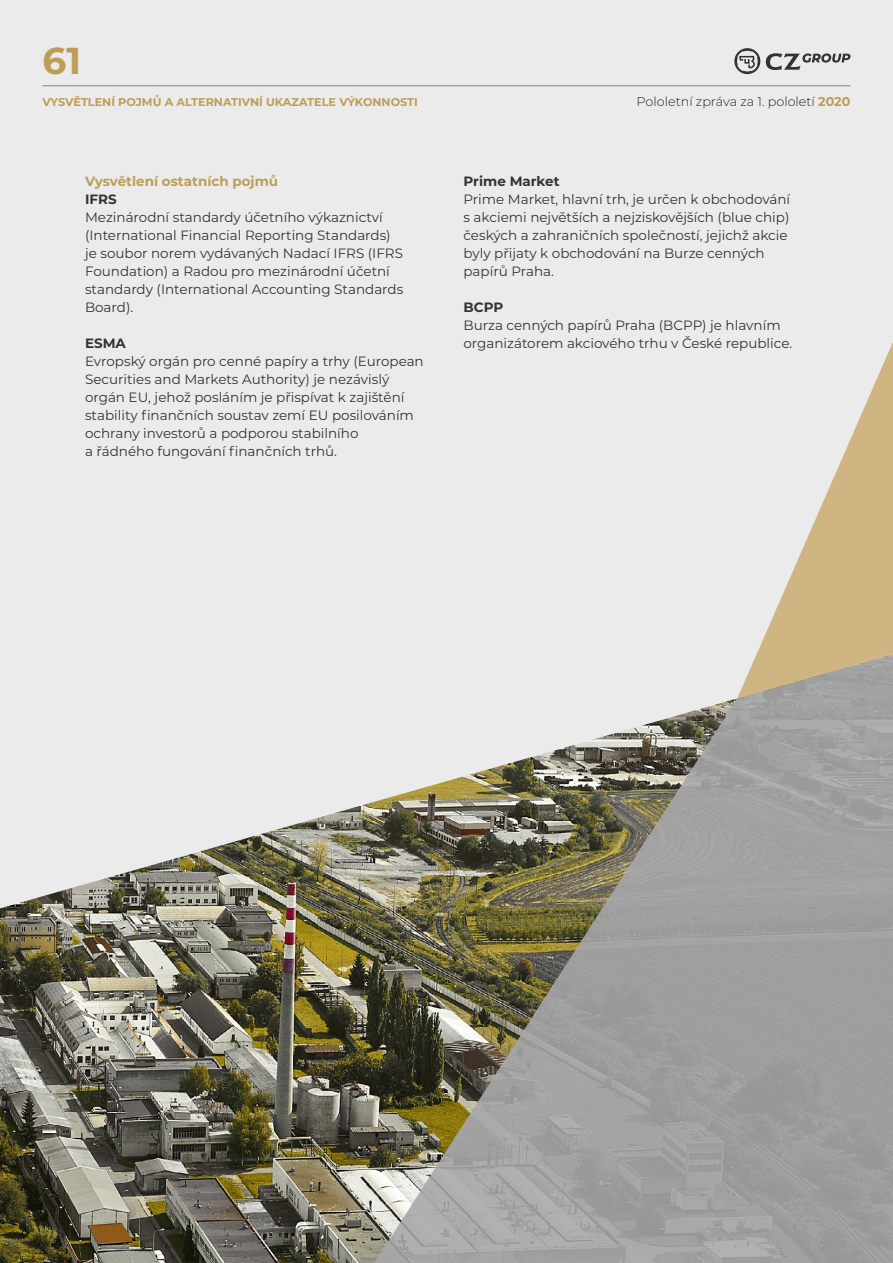
<style>
.page{position:relative;width:893px;height:1263px;background:#fff}
.page>*{position:absolute;margin:0;border:0;box-sizing:border-box;transform-origin:0 0}
.t1{font:700 37.5px "Montserrat";color:#bd9e57}
.t2{font:13.5px/18px "Montserrat";color:#36332e}
.t3{font:700 13.5px "Montserrat";color:#bd9e57}
.t4{font:700 13.5px "Montserrat";color:#36332e}
.t5{font:300 12.75px "Montserrat";color:#231f20}
.t6{font:700 11.25px "Montserrat";color:#bd9e57}
.s1{font-weight:700;color:#bd9e57}
</style>
<div class="page">
<img style="left:0;top:908px;width:370px;height:355px">
<div style="left:0;top:0;width:893px;height:908px;background:#ebebec"></div>
<svg style="left:737px;top:342px;width:156px;height:312px;background:#dfd5c1"></svg>
<img style="left:373px;top:654px;width:520px;height:609px">
<hr style="left:43px;top:85px;width:807px;height:1px;background:#828280">
<svg style="left:766px;top:53px;width:84px;height:17px"></svg>
<svg style="left:734px;top:48px;width:26px;height:26px"></svg>
<h1 class="t1" style="left:43px;top:34px;width:40px">61</h1>
<p class="t6" style="left:43px;top:94px;width:377px">VYSVĚTLENÍ POJMŮ A ALTERNATIVNÍ UKAZATELE VÝKONNOSTI</p>
<p class="t3" style="left:85px;top:171px;width:195px">Vysvětlení ostatních pojmů</p>
<p class="t4" style="left:85px;top:189px;width:33px">IFRS</p>
<p class="t2" style="left:85px;top:208px;width:320px">Mezinárodní standardy účetního výkaznictví (International Financial Reporting Standards) je soubor norem vydávaných Nadací IFRS (IFRS Foundation) a Radou pro mezinárodní účetní standardy (International Accounting Standards Board).</p>
<p class="t4" style="left:85px;top:333px;width:42px">ESMA</p>
<p class="t2" style="left:85px;top:352px;width:340px">Evropský orgán pro cenné papíry a trhy (European Securities and Markets Authority) je nezávislý orgán EU, jehož posláním je přispívat k zajištění stability finančních soustav zemí EU posilováním ochrany investorů a podporou stabilního<br>a řádného fungování finančních trhů.</p>
<p class="t5" style="left:637px;top:93px;width:215px">Pololetní zpráva za 1. pololetí <span class="s1">2020</span></p>
<p class="t4" style="left:463px;top:171px;width:98px">Prime Market</p>
<p class="t2" style="left:463px;top:190px;width:328px">Prime Market, hlavní trh, je určen k obchodování s akciemi největších a nejziskovějších (blue chip) českých a zahraničních společností, jejichž akcie byly přijaty k obchodování na Burze cenných papírů Praha.</p>
<p class="t4" style="left:463px;top:297px;width:41px">BCPP</p>
<p class="t2" style="left:463px;top:316px;width:330px">Burza cenných papírů Praha (BCPP) je hlavním organizátorem akciového trhu v České republice.</p>
</div>
